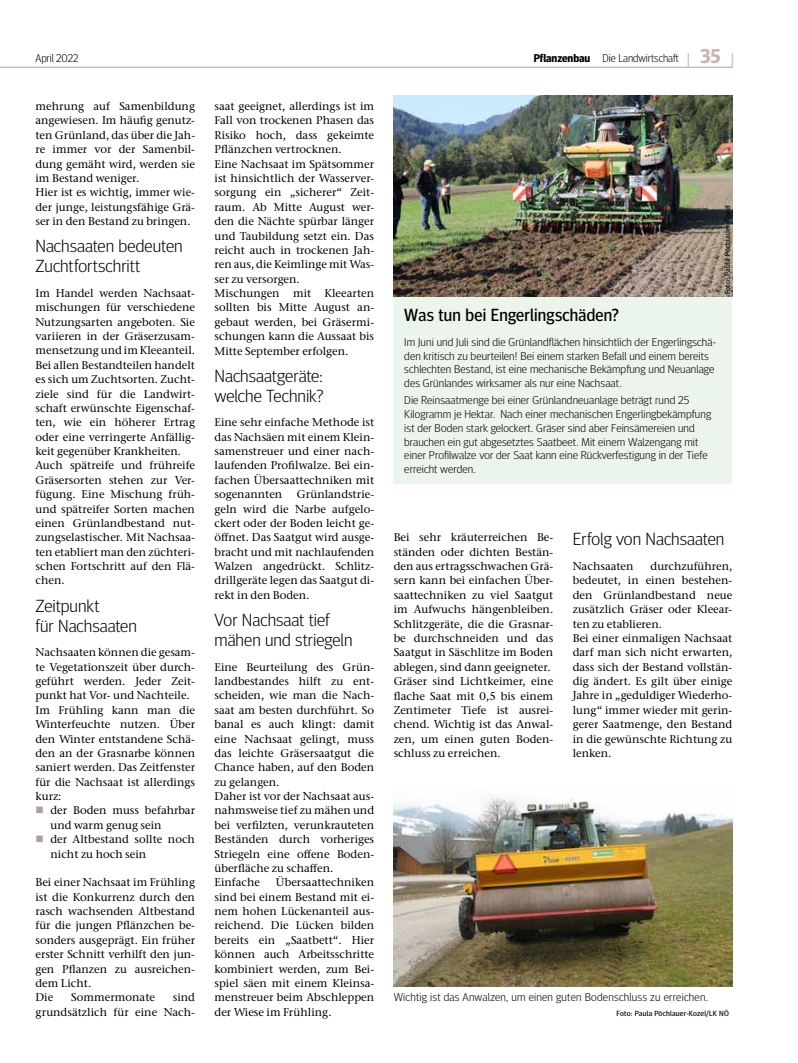
<style>
.page{position:relative;width:798px;height:1063px;background:#fff}
.page>*{position:absolute;margin:0;border:0;box-sizing:border-box;transform-origin:0 0}
.t1{font:300 17.5px/20px "Meta Head OT";color:#000;scale:1.05 1}
.t2{font:17.5px "Meta Head OT";letter-spacing:.015em;color:#000}
.t3{font:500 11.25px/14.4px "Stone Serif ITC Pro";color:#000}
.t4{font:300 11.25px/13.8px "Meta Head OT";letter-spacing:.01em;color:#000;scale:1.05 1}
.t5{font:300 11.25px "Meta Head OT";letter-spacing:.01em;color:#000}
.t6{font:7.5px "Meta Head OT";letter-spacing:.03em;color:#000;scale:1.05 1}
.s1{font-weight:700}
.s2{font-family:"Generis Simple Com";font-size:20px;color:#c6b7b4}
.s3{font-weight:700;font-size:20px;color:#c6b7b4}
</style>
<div class="page">
<hr style="left:0;top:67px;width:732px;height:1px;background:#c6b7b4">
<img style="left:393px;top:96px;width:339px;height:201px">
<img style="left:393px;top:797px;width:339px;height:190px">
<div style="left:393px;top:297px;width:339px;height:187px;background:#ecf5ec"></div>
<p class="t5" style="left:35px;top:51px;width:45px">April 2022</p>
<p class="t5" style="left:533px;top:51px;width:202px"><span class="s1">Pflanzenbau</span> Die Landwirtschaft <span class="s2">|</span> <span class="s3">35</span> <span class="s2">|</span></p>
<p class="t3" style="left:35px;top:99px;width:161px">mehrung auf Samenbildung angewiesen. Im häufig genutz&shy;ten Grünland, das über die Jah&shy;re immer vor der Samenbil&shy;dung gemäht wird, werden sie im Bestand weniger.<br>Hier ist es wichtig, immer wie&shy;der junge, leistungsfähige Grä&shy;ser in den Bestand zu bringen.</p>
<h1 class="t1" style="left:35px;top:236px;width:142px">Nachsaaten bedeuten<br>Zuchtfortschritt</h1>
<p class="t3" style="left:35px;top:286px;width:161px">Im Handel werden Nachsaat&shy;mischungen für verschiedene<br>Nutzungsarten angeboten. Sie variieren in der Gräserzusam&shy;mensetzung und im Kleeanteil.<br>Bei allen Bestandteilen handelt es sich um Zuchtsorten. Zucht&shy;ziele sind für die Landwirt&shy;schaft erwünschte Eigenschaf&shy;ten, wie ein höherer Ertrag oder eine verringerte Anfällig&shy;keit gegenüber Krankheiten.<br>Auch spätreife und frühreife<br>Gräsersorten stehen zur Ver&shy;fügung. Eine Mischung früh&shy;und spätreifer Sorten machen einen Grünlandbestand nut&shy;zungselastischer. Mit Nachsaa&shy;ten etabliert man den züchteri&shy;schen Fortschritt auf den Flä&shy;chen.</p>
<h1 class="t1" style="left:35px;top:595px;width:98px">Zeitpunkt<br>für Nachsaaten</h1>
<p class="t3" style="left:35px;top:645px;width:161px">Nachsaaten können die gesam&shy;te Vegetationszeit über durch&shy;geführt werden. Jeder Zeit&shy;punkt hat Vor- und Nachteile.<br>Im Frühling kann man die<br>Winterfeuchte nutzen. Über den Winter entstandene Schä&shy;den an der Grasnarbe können saniert werden. Das Zeitfenster für die Nachsaat ist allerdings kurz:</p>
<p class="t3" style="left:50px;top:803px;width:146px">der Boden muss befahrbar und warm genug sein<br>der Altbestand sollte noch nicht zu hoch sein</p>
<p class="t3" style="left:35px;top:875px;width:161px">Bei einer Nachsaat im Frühling ist die Konkurrenz durch den rasch wachsenden Altbestand für die jungen Pflänzchen be&shy;sonders ausgeprägt. Ein früher erster Schnitt verhilft den jun&shy;gen Pflanzen zu ausreichen&shy;dem Licht.<br>Die</p>
<p class="t3" style="left:214px;top:99px;width:161px">saat geeignet, allerdings ist im<br>Fall von trockenen Phasen das<br>Risiko hoch, dass gekeimte<br>Pflänzchen vertrocknen.<br>Eine Nachsaat im Spätsommer ist hinsichtlich der Wasserver&shy;sorgung ein „sicherer“ Zeit&shy;raum. Ab Mitte August wer&shy;den die Nächte spürbar länger und Taubildung setzt ein. Das reicht auch in trockenen Jah&shy;ren aus, die Keimlinge mit Was&shy;ser zu versorgen.<br>Mischungen mit Kleearten sollten bis Mitte August an&shy;gebaut werden, bei Gräsermi&shy;schungen kann die Aussaat bis<br>Mitte September erfolgen.</p>
<h1 class="t1" style="left:214px;top:365px;width:105px">Nachsaatgeräte: welche Technik?</h1>
<p class="t3" style="left:214px;top:415px;width:161px;text-align:justify">Eine sehr einfache Methode ist das Nachsäen mit einem Klein&shy;samenstreuer und einer nach&shy;laufenden Profilwalze. Bei ein&shy;fachen Übersaattechniken mit sogenannten</p>
<p class="t6" style="left:722px;top:294px;width:87px;rotate:-90deg">Foto: Paula Pöchlauer-Kozel</p>
<h1 class="t2" style="left:404px;top:305px;width:216px">Was tun bei Engerlingschäden?</h1>
<p class="t4" style="left:404px;top:335px;width:298px">Im Juni und Juli sind die Grünlandflächen hinsichtlich der Engerlingschä&shy;den kritisch zu beurteilen! Bei einem starken Befall und einem bereits schlechten Bestand, ist eine mechanische Bekämpfung und Neuanlage des Grünlandes wirksamer als nur eine Nachsaat.</p>
<p class="t4" style="left:404px;top:393px;width:293px">Die Reinsaatmenge bei einer Grünlandneuanlage beträgt rund 25<br>Kilogramm je Hektar. Nach einer mechanischen Engerlingbekämpfung ist der Boden stark gelockert. Gräser sind aber Feinsämereien und brauchen ein gut abgesetztes Saatbeet. Mit einem Walzengang mit einer Profilwalze vor der Saat kann eine Rückverfestigung in der Tiefe erreicht werden.</p>
<p class="t3" style="left:214px;top:487px;width:161px;text-align:justify;text-indent:82px">Grünlandstrie&shy;geln wird die Narbe aufgelo&shy;ckert oder der Boden leicht ge&shy;öffnet. Das Saatgut wird ausge&shy;bracht und mit nachlaufenden Walzen angedrückt. Schlitz&shy;drillgeräte legen das Saatgut di&shy;rekt in den Boden.</p>
<h1 class="t1" style="left:214px;top:609px;width:133px">Vor Nachsaat tief mähen und striegeln</h1>
<p class="t3" style="left:214px;top:660px;width:161px">Eine Beurteilung des Grün&shy;landbestandes hilft zu ent&shy;scheiden, wie man die Nach&shy;saat am besten durchführt. So banal es auch klingt: damit eine Nachsaat gelingt, muss das leichte Gräsersaatgut die<br>Chance haben, auf den Boden zu gelangen.<br>Daher ist vor der Nachsaat aus&shy;nahmsweise tief zu mähen und bei verfilzten, verunkrauteten<br>Beständen durch vorheriges<br>Striegeln eine offene Boden&shy;überfläche zu schaffen.<br>Einfache</p>
<p class="t3" style="left:393px;top:530px;width:161px">Bei sehr kräuterreichen Be&shy;ständen oder dichten Bestän&shy;den aus ertragsschwachen Grä&shy;sern kann bei einfachen Über&shy;saattechniken zu viel Saatgut im Aufwuchs hängenbleiben.<br>Schlitzgeräte, die die Grasnar&shy;be durchschneiden und das<br>Saatgut in Säschlitze im Boden ablegen, sind dann geeigneter.<br>Gräser sind Lichtkeimer, eine flache Saat mit 0,5 bis einem<br>Zentimeter Tiefe ist ausrei&shy;chend. Wichtig ist das Anwal&shy;zen, um einen guten Boden&shy;schluss zu erreichen.</p>
<h1 class="t1" style="left:572px;top:528px;width:146px">Erfolg von Nachsaaten</h1>
<p class="t3" style="left:572px;top:559px;width:161px;text-indent:78px">durchzuführen, bedeutet, in einen bestehen&shy;den Grünlandbestand neue zusätzlich Gräser oder Kleear&shy;ten zu etablieren.<br>Bei einer einmaligen Nachsaat darf man sich nicht erwarten, dass sich der Bestand vollstän&shy;dig ändert. Es gilt über einige<br>Jahre in „geduldiger Wiederho&shy;lung“ immer wieder mit gerin&shy;gerer Saatmenge, den Bestand in die gewünschte Richtung zu lenken.</p>
<p class="t3" style="left:572px;top:559px;width:62px">Nachsaaten</p>
<p class="t3" style="left:214px;top:875px;width:161px;text-align:justify;text-indent:61px">Übersaattechniken sind bei einem Bestand mit ei&shy;nem hohen Lückenanteil aus&shy;reichend. Die Lücken bilden bereits ein „Saatbett“. Hier können auch Arbeitsschritte kombiniert werden, zum Bei&shy;spiel säen mit einem Kleinsa&shy;menstreuer beim Abschleppen der Wiese im Frühling.</p>
<p class="t3" style="left:35px;top:990px;width:161px;text-align:right">sind<br>grundsätzlich für eine Nach-</p>
<p class="t4" style="left:393px;top:990px;width:300px">Wichtig ist das Anwalzen, um einen guten Bodenschluss zu erreichen.</p>
<p class="t6" style="left:616px;top:1009px;width:108px">Foto: Paula Pöchlauer-Kozel/LK NÖ</p>
<p class="t3" style="left:71px;top:990px;width:85px">Sommermonate</p>
</div>
